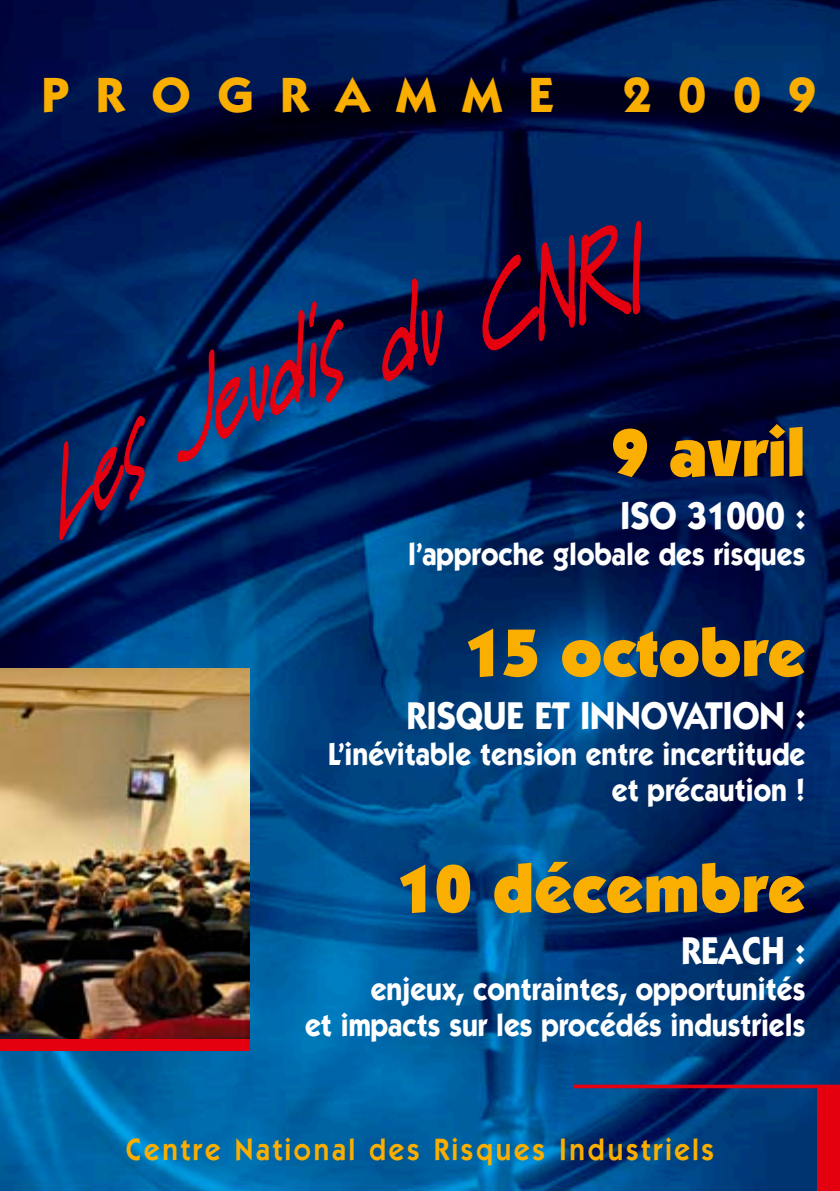
<style>
.page{position:relative;width:840px;height:1191px;background:#fff}
.page>*{position:absolute;margin:0;border:0;box-sizing:border-box;transform-origin:0 0}
.t1{font:900 67.6px "ITC Kabel Std";color:#faae00}
.t2{font:700 49.6px "ITC Kabel Std";letter-spacing:.55em;color:#faae00}
.t3{font:700 38.8px "ITC Kabel Std";color:#fff;scale:.9 1}
.t4{font:700 31.6px/36px "ITC Kabel Std";color:#fff;text-align:right;scale:.9 1}
.t5{font:600 31px "ITC Kabel Std";letter-spacing:.1em;color:#faae00;scale:.9 1}
</style>
<div class="page">
<img style="left:0;top:0;width:839px;height:1191px">
<div style="left:816px;top:1086px;width:23px;height:105px;background:#e5000f"></div>
<svg style="left:573px;top:1084px;width:266px;height:4px"></svg>
<svg style="left:59px;top:170px;width:582px;height:417px;background:#0c1c51"></svg>
<img style="left:0;top:669px;width:250px;height:370px">
<div style="left:0;top:1039px;width:250px;height:11px;background:#e5000f"></div>
<h2 class="t2" style="left:42px;top:64px;width:513px">PROGRAMME</h2>
<h2 class="t2" style="left:623px;top:64px;width:194px">2009</h2>
<h1 class="t1" style="left:611px;top:411px;width:195px">9 avril</h1>
<p class="t3" style="left:620px;top:491px;width:207px">ISO 31000 :</p>
<p class="t4" style="left:408px;top:535px;width:442px">l’approche globale des risques</p>
<h1 class="t1" style="left:464px;top:611px;width:342px">15 octobre</h1>
<p class="t3" style="left:407px;top:691px;width:44px">Risque</p>
<p class="t3" style="left:534px;top:691px;width:76px">et inno</p>
<p class="t3" style="left:667px;top:691px;width:42px">vation</p>
<p class="t3" style="left:795px;top:691px;width:12px">:</p>
<p class="t4" style="left:328px;top:735px;width:531px">L’inévitable tension entre incertitude et précaution !</p>
<h1 class="t1" style="left:396px;top:847px;width:410px">10 décembre</h1>
<p class="t3" style="left:681px;top:927px;width:139px">REACH :</p>
<p class="t4" style="left:305px;top:971px;width:557px">enjeux, contraintes, opportunités<br>et impacts sur les procédés industriels</p>
<p class="t5" style="left:126px;top:1131px;width:654px">Centre National des Risques Industriels</p>
</div>
